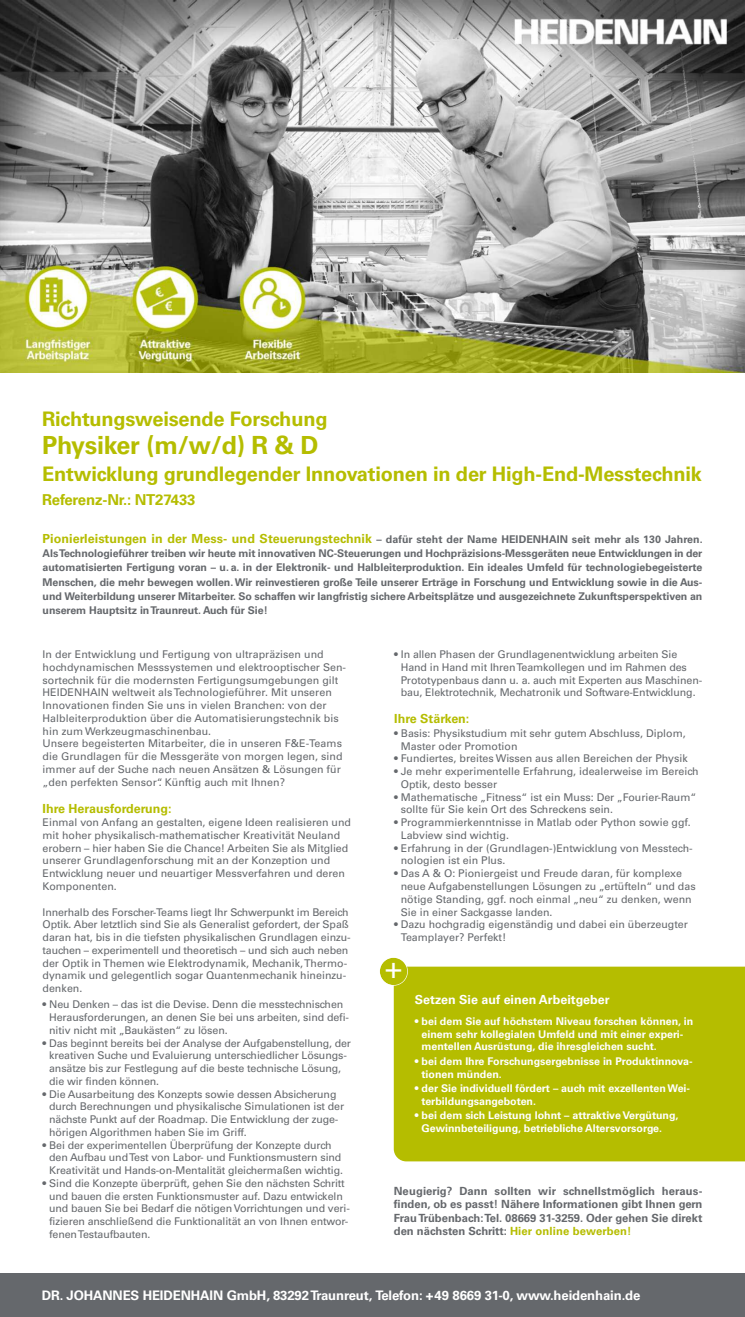
<style>
.page{position:relative;width:745px;height:1317px;background:#fff}
.page>*{position:absolute;margin:0;border:0;box-sizing:border-box;transform-origin:0 0}
.t1{font:30px "Univers LT";color:#fff}
.t2{font:700 25px "Univers LT";letter-spacing:-.01em;color:#b5bd00}
.t3{font:700 20px "Univers LT";letter-spacing:-.01em;color:#b5bd00}
.t4{font:700 15px "Univers LT";letter-spacing:-.01em;color:#b5bd00}
.t5{font:700 13.12px "Univers LT";letter-spacing:-.01em;color:#fff}
.t6{font:700 12.5px "Univers LT";color:#b5bd00}
.t7{font:700 12.5px "Univers LT";color:#fff}
.t8{font:700 11.25px/13.5px "Univers LT";color:#65686c;text-align:justify}
.t9{font:10.62px/12.8px "Univers LT";letter-spacing:-.005em;color:#65686c}
.t10{font:700 10.62px/14.4px "Univers LT";letter-spacing:-.005em;color:#65686c;text-align:justify}
.t11{font:700 10.62px/12.8px "Univers LT";color:#fff}
.s1{font-size:12.5px;color:#b5bd00}
.s2{color:#b5bd00}
</style>
<div class="page">
<div style="left:393px;top:966px;width:351px;height:195px;background:#b5bd00"></div>
<div style="left:0;top:1273px;width:744px;height:44px;background:#65686c"></div>
<div style="left:379px;top:957px;width:28px;height:28px;background:#b5bd00;border-radius:50%"></div>
<div style="left:379px;top:957px;width:28px;height:28px;border:1px solid #fff;border-radius:50%"></div>
<img style="left:0;top:0;width:744px;height:372px">
<h3 class="t3" style="left:42px;top:411px;width:287px">Richtungsweisende Forschung</h3>
<h2 class="t2" style="left:42px;top:435px;width:278px">Physiker (m/w/d) R &amp; D</h2>
<h3 class="t3" style="left:42px;top:467px;width:661px">Entwicklung grundlegender Innovationen in der High-End-Messtechnik</h3>
<h3 class="t4" style="left:42px;top:494px;width:155px">Referenz-Nr.: NT27433</h3>
<p class="t10" style="left:43px;top:532px;width:661px"><span class="s1">Pionierleistungen in der Mess- und Steuerungstechnik</span> – dafür steht der Name HEIDENHAIN seit mehr als 130 Jahren.<br>AlsTechnologieführer treiben wir heute mit innovativen NC-Steuerungen und Hochpräzisions-Messgeräten neue Entwicklungen in der automatisierten Fertigung voran – u. a. in der Elektronik- und Halbleiterproduktion. Ein ideales Umfeld für technologiebegeisterte Menschen, die mehr bewegen wollen.Wir reinvestieren große Teile unserer Erträge in Forschung und Entwicklung sowie in die Aus&shy;und Weiterbildung unserer Mitarbeiter. So schaffen wir langfristig sichere Arbeitsplätze und ausgezeichnete Zukunftsperspektiven an unserem Hauptsitz inTraunreut. Auch für Sie!</p>
<p class="t9" style="left:43px;top:649px;width:305px">In der Entwicklung und Fertigung von ultrapräzisen und hochdynamischen Messsystemen und elektrooptischer Sen&shy;sortechnik für die modernsten Fertigungsumgebungen gilt HEIDENHAIN weltweit alsTechnologieführer. Mit unseren Innovationen finden Sie uns in vielen Branchen: von der Halbleiterproduktion über die Automatisierungstechnik bis hin zum Werkzeugmaschinenbau.<br>Unsere begeisterten Mitarbeiter, die in unseren F&amp;E-Teams die Grundlagen für die Messgeräte von morgen legen, sind immer auf der Suche nach neuen Ansätzen &amp; Lösungen für „den perfekten Sensor“. Künftig auch mit Ihnen?</p>
<p class="t6" style="left:43px;top:803px;width:130px">Ihre Herausforderung:</p>
<p class="t9" style="left:43px;top:817px;width:310px">Einmal von Anfang an gestalten, eigene Ideen realisieren und mit hoher physikalisch-mathematischer Kreativität Neuland erobern – hier haben Sie die Chance! Arbeiten Sie als Mitglied unserer Grundlagenforschung mit an der Konzeption und Entwicklung neuer und neuartiger Messverfahren und deren Komponenten.</p>
<p class="t9" style="left:43px;top:906px;width:309px">Innerhalb des Forscher-Teams liegt Ihr Schwerpunkt im Bereich Optik. Aber letztlich sind Sie als Generalist gefordert, der Spaß daran hat, bis in die tiefsten physikalischen Grundlagen einzu&shy;tauchen – experimentell und theoretisch – und sich auch neben der Optik in Themen wie Elektrodynamik, Mechanik,Thermo&shy;dynamik und gelegentlich sogar Quantenmechanik hineinzu&shy;denken.</p>
<p class="t9" style="left:49px;top:999px;width:301px;text-indent:-7px">• Neu Denken – das ist die Devise. Denn die messtechnischen<br>Herausforderungen, an denen Sie bei uns arbeiten, sind defi&shy;nitiv nicht mit „Baukästen“ zu lösen.</p>
<p class="t9" style="left:49px;top:1037px;width:303px;text-indent:-7px">• Das beginnt bereits bei der Analyse der Aufgabenstellung, der kreativen Suche und Evaluierung unterschiedlicher Lösungs&shy;ansätze bis zur Festlegung auf die beste technische Lösung, die wir finden können.</p>
<p class="t9" style="left:49px;top:1088px;width:296px;text-indent:-7px">• Die Ausarbeitung des Konzepts sowie dessen Absicherung durch Berechnungen und physikalische Simulationen ist der nächste Punkt auf der Roadmap. Die Entwicklung der zuge&shy;hörigen Algorithmen haben Sie im Griff.</p>
<p class="t9" style="left:49px;top:1139px;width:295px;text-indent:-7px">• Bei der experimentellen Überprüfung der Konzepte durch den Aufbau undTest von Labor- und Funktionsmustern sind<br>Kreativität und Hands-on-Mentalität gleichermaßen wichtig.</p>
<p class="t9" style="left:49px;top:1177px;width:302px;text-indent:-7px">• Sind die Konzepte überprüft, gehen Sie den nächsten Schritt und bauen die ersten Funktionsmuster auf. Dazu entwickeln und bauen Sie bei Bedarf die nötigen Vorrichtungen und veri&shy;fizieren anschließend die Funktionalität an von Ihnen entwor&shy;fenenTestaufbauten.</p>
<p class="t9" style="left:400px;top:649px;width:303px;text-indent:-7px">• In allen Phasen der Grundlagenentwicklung arbeiten Sie Hand in Hand mit IhrenTeamkollegen und im Rahmen des Prototypenbaus dann u. a. auch mit Experten aus Maschinen&shy;bau, Elektrotechnik, Mechatronik und Software-Entwicklung.</p>
<p class="t6" style="left:394px;top:714px;width:77px">Ihre Stärken:</p>
<p class="t9" style="left:400px;top:727px;width:286px;text-indent:-7px">• Basis: Physikstudium mit sehr gutem Abschluss, Diplom,<br>Master oder Promotion</p>
<p class="t9" style="left:394px;top:753px;width:295px">• Fundiertes, breites Wissen aus allen Bereichen der Physik</p>
<p class="t9" style="left:400px;top:766px;width:299px;text-indent:-7px">• Je mehr experimentelle Erfahrung, idealerweise im Bereich<br>Optik, desto besser</p>
<p class="t9" style="left:400px;top:791px;width:297px;text-indent:-7px">• Mathematische „Fitness“ ist ein Muss: Der „Fourier-Raum“ sollte für Sie kein Ort des Schreckens sein.</p>
<p class="t9" style="left:400px;top:817px;width:291px;text-indent:-7px">• Programmierkenntnisse in Matlab oder Python sowie ggf.<br>Labview sind wichtig.</p>
<p class="t9" style="left:400px;top:842px;width:293px;text-indent:-7px">• Erfahrung in der (Grundlagen-)Entwicklung von Messtech&shy;nologien ist ein Plus.</p>
<p class="t9" style="left:400px;top:868px;width:296px;text-indent:-7px">• Das A &amp; O: Pioniergeist und Freude daran, für komplexe neue Aufgabenstellungen Lösungen zu „ertüfteln“ und das nötige Standing, ggf. noch einmal „neu“ zu denken, wenn Sie in einer Sackgasse landen.</p>
<p class="t9" style="left:400px;top:919px;width:288px;text-indent:-7px">• Dazu hochgradig eigenständig und dabei ein überzeugter<br>Teamplayer? Perfekt!</p>
<h1 class="t1" style="left:384px;top:956px;width:19px">+</h1>
<p class="t7" style="left:414px;top:995px;width:196px">Setzen Sie auf einen Arbeitgeber</p>
<p class="t11" style="left:421px;top:1015px;width:273px;text-indent:-7px">• bei dem Sie auf höchstem Niveau forschen können, in einem sehr kollegialen Umfeld und mit einer experi&shy;mentellen Ausrüstung, die ihresgleichen sucht.</p>
<p class="t11" style="left:421px;top:1055px;width:272px;text-indent:-7px">• bei dem Ihre Forschungsergebnisse in Produktinnova&shy;tionen münden.</p>
<p class="t11" style="left:421px;top:1083px;width:270px;text-indent:-7px">• der Sie individuell fördert – auch mit exzellentenWei&shy;terbildungsangeboten.</p>
<p class="t11" style="left:421px;top:1110px;width:258px;text-indent:-7px">• bei dem sich Leistung lohnt – attraktive Vergütung,<br>Gewinnbeteiligung, betriebliche Altersvorsorge.</p>
<p class="t8" style="left:393px;top:1185px;width:310px">Neugierig? Dann sollten wir schnellstmöglich heraus&shy;finden, ob es passt! Nähere Informationen gibt Ihnen gern FrauTrübenbach:Tel. 08669 31-3259. Oder gehen Sie direkt den nächsten Schritt: <span class="s2">Hier online bewerben!</span></p>
<p class="t5" style="left:42px;top:1290px;width:599px">DR. JOHANNES HEIDENHAIN GmbH, 83292Traunreut, Telefon: +49 8669 31-0, www.heidenhain.de</p>
</div>
